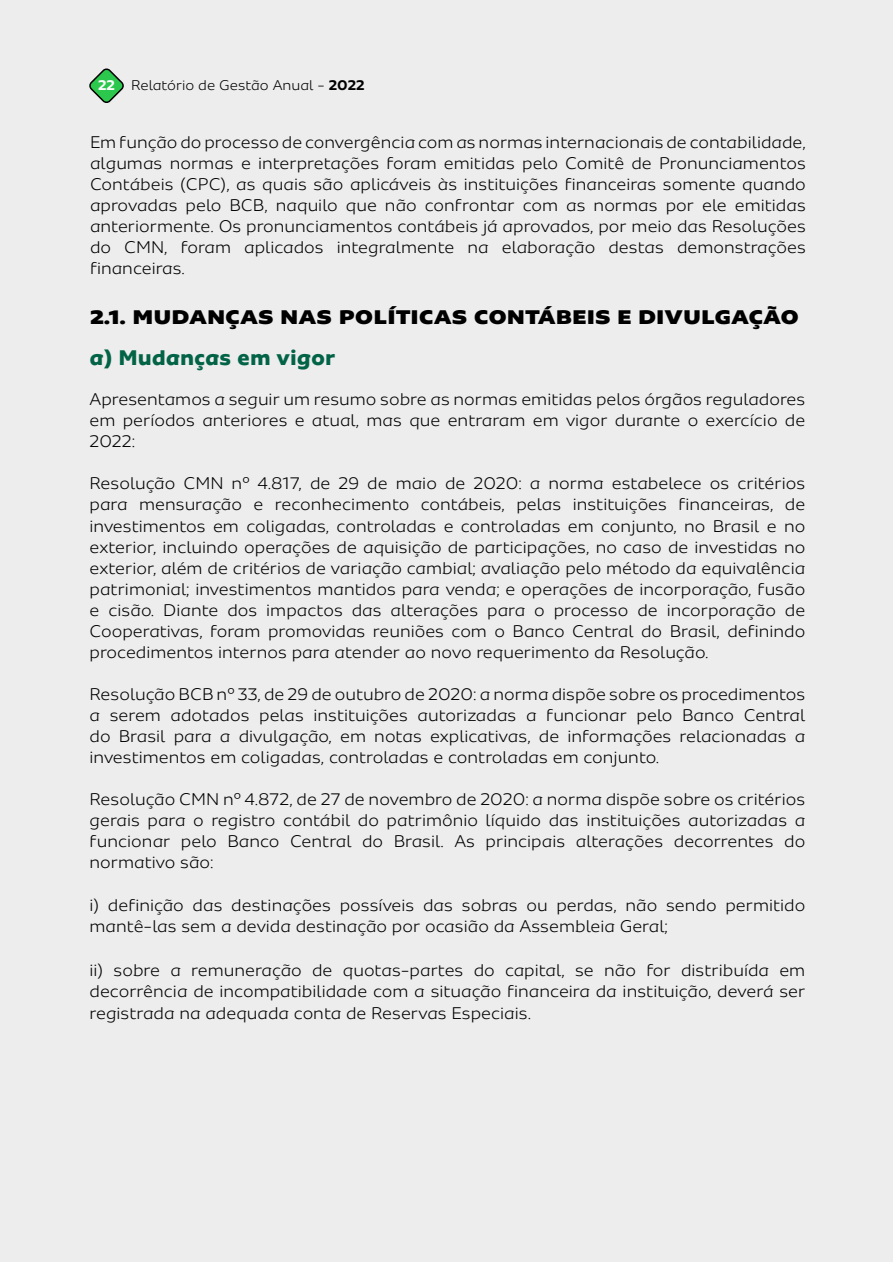
<style>
.page{position:relative;width:893px;height:1263px;background:#fff}
.page>*{position:absolute;margin:0;border:0;box-sizing:border-box;transform-origin:0 0}
.t1{font:800 22.5px "Sua";color:#026346}
.t2{font:900 21px "Sua";color:#000;scale:1.15 1}
.t3{font:300 18px/21px "Sua";color:#000;text-align:justify}
.t4{font:300 15px "Sua";color:#000}
.s1{font-weight:700;color:#fff}
.s2{font-weight:700}
</style>
<div class="page">
<div style="left:0;top:1px;width:893px;height:1261px;background:#ededed"></div>
<hr style="left:892px;top:0;width:1px;height:1263px;background:#2cc84d">
<svg style="left:89px;top:68px;width:35px;height:35px"></svg>
<p class="t4" style="left:98px;top:77px;width:268px"><span class="s1">22</span> Relatório de Gestão Anual - <span class="s2">2022</span></p>
<p class="t3" style="left:90px;top:131px;width:717px">Em função do processo de convergência com as normas internacionais de contabilidade, algumas normas e interpretações foram emitidas pelo Comitê de Pronunciamentos Contábeis (CPC), as quais são aplicáveis às instituições financeiras somente quando aprovadas pelo BCB, naquilo que não confrontar com as normas por ele emitidas anteriormente. Os pronunciamentos contábeis já aprovados, por meio das Resoluções do CMN, foram aplicados integralmente na elaboração destas demonstrações financeiras.</p>
<p class="t2" style="left:90px;top:304px;width:618px">2.1. MUDANÇAS NAS POLÍTICAS CONTÁBEIS E DIVULGAÇÃO</p>
<p class="t1" style="left:90px;top:344px;width:248px">a) Mudanças em vigor</p>
<p class="t3" style="left:90px;top:389px;width:717px">Apresentamos a seguir um resumo sobre as normas emitidas pelos órgãos reguladores em períodos anteriores e atual, mas que entraram em vigor durante o exercício de 2022:</p>
<p class="t3" style="left:90px;top:473px;width:717px">Resolução CMN nº 4.817, de 29 de maio de 2020: a norma estabelece os critérios para mensuração e reconhecimento contábeis, pelas instituições financeiras, de investimentos em coligadas, controladas e controladas em conjunto, no Brasil e no exterior, incluindo operações de aquisição de participações, no caso de investidas no exterior, além de critérios de variação cambial; avaliação pelo método da equivalência patrimonial; investimentos mantidos para venda; e operações de incorporação, fusão e cisão. Diante dos impactos das alterações para o processo de incorporação de Cooperativas, foram promovidas reuniões com o Banco Central do Brasil, definindo procedimentos internos para atender ao novo requerimento da Resolução.</p>
<p class="t3" style="left:90px;top:683px;width:717px">Resolução BCB nº 33, de 29 de outubro de 2020: a norma dispõe sobre os procedimentos a serem adotados pelas instituições autorizadas a funcionar pelo Banco Central do Brasil para a divulgação, em notas explicativas, de informações relacionadas a investimentos em coligadas, controladas e controladas em conjunto.</p>
<p class="t3" style="left:90px;top:788px;width:717px">Resolução CMN nº 4.872, de 27 de novembro de 2020: a norma dispõe sobre os critérios gerais para o registro contábil do patrimônio líquido das instituições autorizadas a funcionar pelo Banco Central do Brasil. As principais alterações decorrentes do normativo são:</p>
<p class="t3" style="left:90px;top:894px;width:717px;line-height:21.6px">i) definição das destinações possíveis das sobras ou perdas, não sendo permitido mantê-las sem a devida destinação por ocasião da Assembleia Geral;</p>
<p class="t3" style="left:90px;top:959px;width:717px;line-height:21.6px">ii) sobre a remuneração de quotas-partes do capital, se não for distribuída em decorrência de incompatibilidade com a situação financeira da instituição, deverá ser registrada na adequada conta de Reservas Especiais.</p>
</div>
